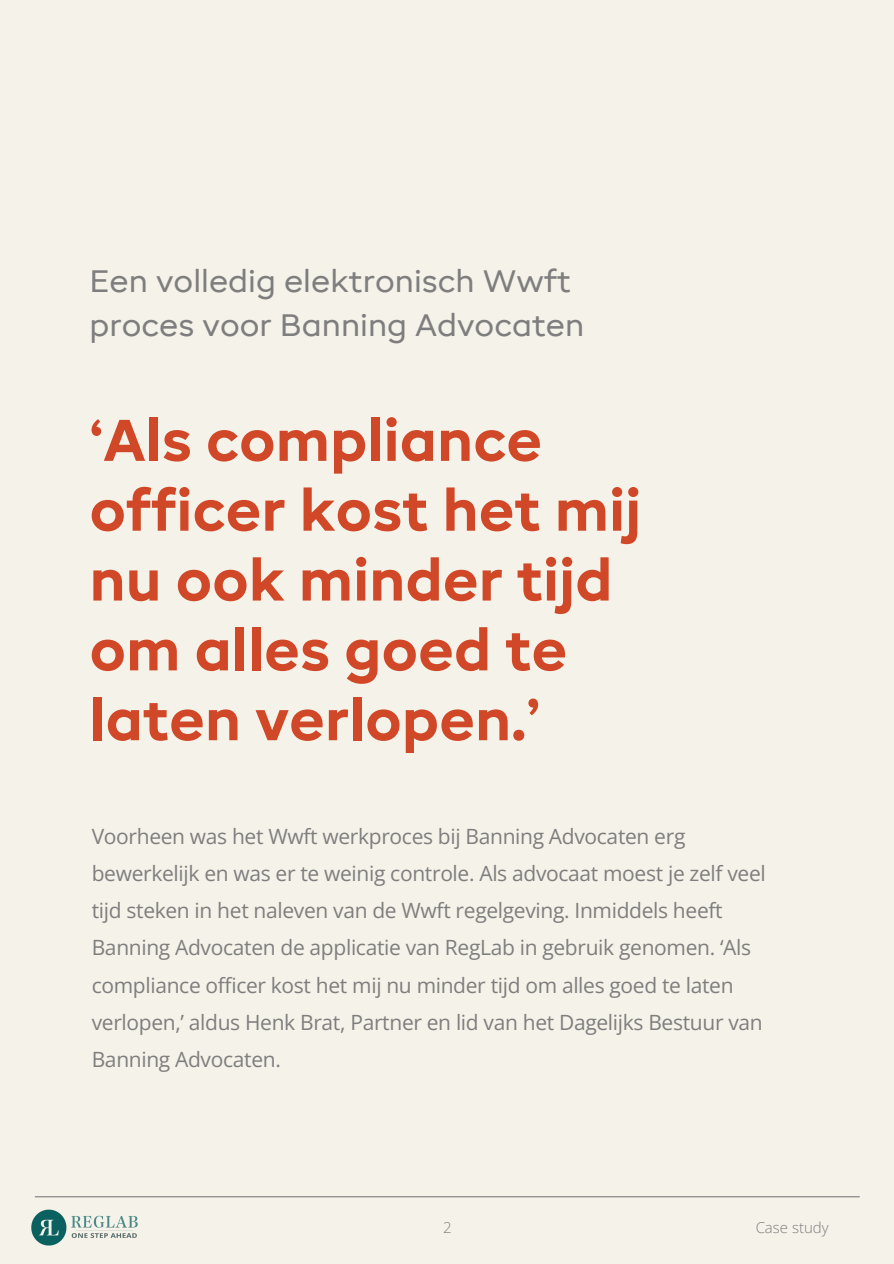
<style>
.page{position:relative;width:894px;height:1264px;background:#fff}
.page>*{position:absolute;margin:0;border:0;box-sizing:border-box;transform-origin:0 0}
.t1{font:700 58.5px/69.8px "BR Candor";color:#d04827}
.t2{font:31.5px/44px "BR Candor";color:#7f7e7e}
.t3{font:21px/37.2px "Open Sans";letter-spacing:-.015em;color:#7f7e7e}
.t4{font:300 15px "Open Sans";color:#7f7e7e}
</style>
<div class="page">
<div style="left:0;top:0;width:893px;height:1263px;background:#f5f2e9"></div>
<hr style="left:35px;top:1196px;width:824px;height:1px;background:#7f7e7e">
<img style="left:31px;top:1209px;width:107px;height:37px">
<h2 class="t2" style="left:89px;top:262px;width:496px">Een volledig elektronisch Wwft proces voor Banning Advocaten</h2>
<h1 class="t1" style="left:89px;top:410px;width:553px">‘Als compliance officer kost het mij nu ook minder tijd om alles goed te laten verlopen.’</h1>
<p class="t3" style="left:92px;top:817px;width:675px">Voorheen was het Wwft werkproces bij Banning Advocaten erg bewerkelijk en was er te weinig controle. Als advocaat moest je zelf veel tijd steken in het naleven van de Wwft regelgeving. Inmiddels heeft Banning Advocaten de applicatie van RegLab in gebruik genomen. ‘Als compliance officer kost het mij nu minder tijd om alles goed te laten verlopen,’ aldus Henk Brat, Partner en lid van het Dagelijks Bestuur van Banning Advocaten.</p>
<p class="t4" style="left:443px;top:1216px;width:10px">2</p>
<p class="t4" style="left:755px;top:1216px;width:75px">Case study</p>
</div>
